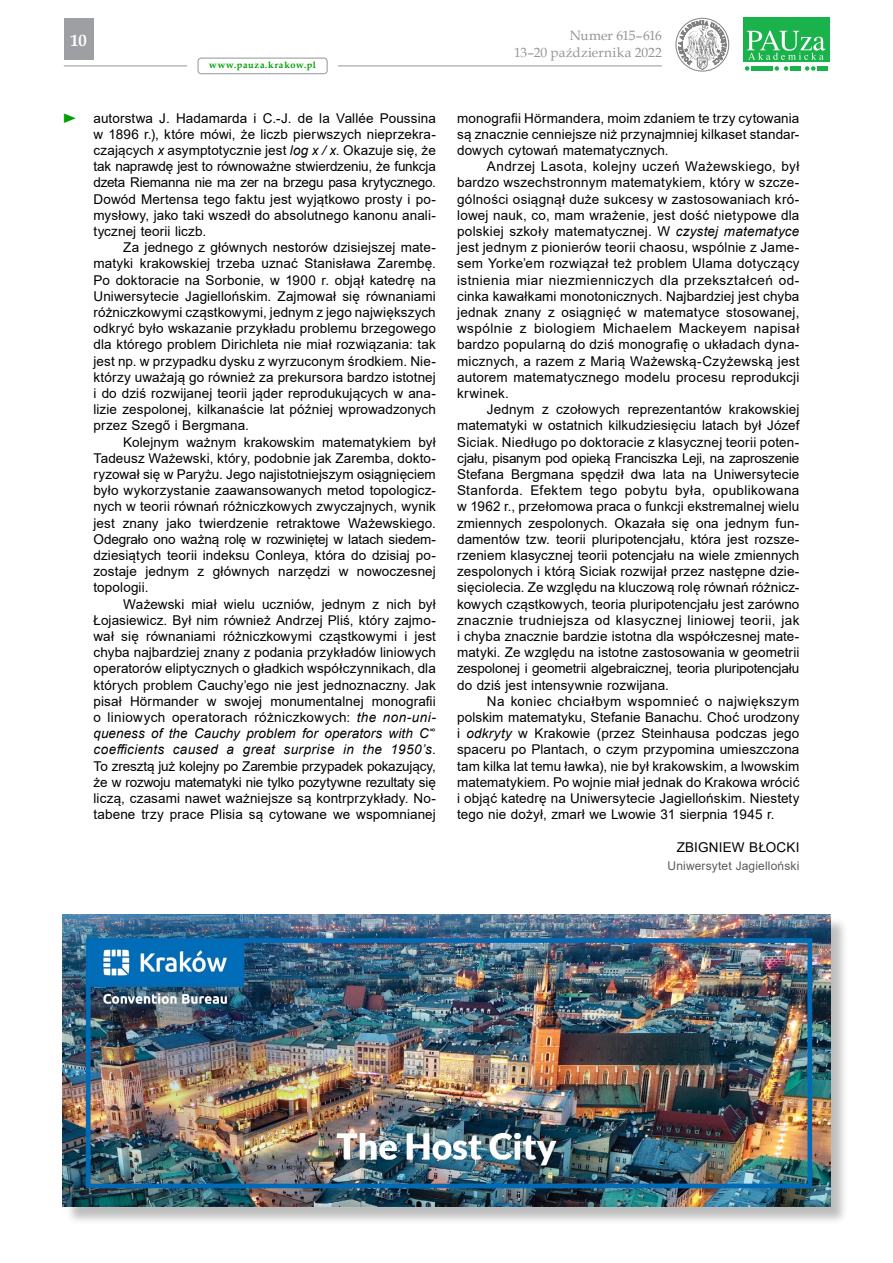
<style>
.page{position:relative;width:893px;height:1263px;background:#fff}
.page>*{position:absolute;margin:0;border:0;box-sizing:border-box;transform-origin:0 0}
.t1{font:700 16.5px "Book Antiqua";color:#fff}
.t2{font:13.5px/16.2px "Arial";letter-spacing:.005em;color:#000;text-align:justify}
.t3{font:13.5px/16.2px "Book Antiqua";color:#939598;text-align:right}
.t4{font:13.5px "Times New Roman";color:#00a000;scale:1.22 1}
.t5{font:12px "Arial";letter-spacing:.015em;color:#5a5b5d}
.t6{font:700 9.15px "Book Antiqua";letter-spacing:.075em;color:#00a000}
.s1{font-style:italic}
</style>
<div class="page">
<svg style="left:745px;top:66px;width:4px;height:5px"></svg>
<svg style="left:774px;top:66px;width:14px;height:5px"></svg>
<svg style="left:805px;top:66px;width:10px;height:5px"></svg>
<div style="left:751px;top:66px;width:10px;height:5px;background:#19b24b"></div>
<div style="left:763px;top:66px;width:10px;height:5px;background:#19b24b"></div>
<div style="left:790px;top:66px;width:10px;height:5px;background:#19b24b"></div>
<div style="left:817px;top:66px;width:10px;height:5px;background:#19b24b"></div>
<div style="left:743px;top:18px;width:86px;height:44px;background:#19b24b"></div>
<svg style="left:747px;top:30px;width:78px;height:30px"></svg>
<div style="left:676px;top:18px;width:53px;height:53px;border:1px solid #000;border-radius:50%"></div>
<svg style="left:678px;top:17px;width:48px;height:53px"></svg>
<div style="left:198px;top:58px;width:129px;height:16px;border:1px solid #939598;border-radius:3px"></div>
<hr style="left:338px;top:66px;width:324px;height:1px;background:#939598">
<hr style="left:64px;top:66px;width:123px;height:1px;background:#939598">
<div style="left:64px;top:18px;width:30px;height:42px;background:#9d9fa2"></div>
<div style="left:66px;top:917px;width:783px;height:308px;background:#000;opacity:.26"></div>
<img style="left:63px;top:915px;width:767px;height:291px">
<p class="t1" style="left:71px;top:30px;width:18px">10</p>
<p class="t6" style="left:209px;top:59px;width:108px">www.pauza.krakow.pl</p>
<p class="t3" style="left:514px;top:27px;width:149px">Numer 615–616<br>13–20 października 2022</p>
<p class="t4" style="left:62px;top:109px;width:15px">►</p>
<p class="t2" style="left:94px;top:110px;width:344px">autorstwa J. Hadamarda i C.-J. de la Vallée Poussina w 1896 r.), które mówi, że liczb pierwszych nieprzekra&shy;czających <span class="s1">x</span> asymptotycznie jest <span class="s1">log x / x</span>. Okazuje się, że tak naprawdę jest to równoważne stwierdzeniu, że funkcja dzeta Riemanna nie ma zer na brzegu pasa krytycznego.<br>Dowód Mertensa tego faktu jest wyjątkowo prosty i po&shy;mysłowy, jako taki wszedł do absolutnego kanonu anali&shy;tycznej teorii liczb.</p>
<p class="t2" style="left:94px;top:239px;width:344px;text-indent:30px">Za jednego z głównych nestorów dzisiejszej mate&shy;matyki krakowskiej trzeba uznać Stanisława Zarembę.<br>Po doktoracie na Sorbonie, w 1900 r. objął katedrę na Uniwersytecie Jagiellońskim. Zajmował się równaniami różniczkowymi cząstkowymi, jednym z jego największych odkryć było wskazanie przykładu problemu brzegowego dla którego problem Dirichleta nie miał rozwiązania: tak jest np. w przypadku dysku z wyrzuconym środkiem. Nie&shy;którzy uważają go również za prekursora bardzo istotnej i do dziś rozwijanej teorii jąder reprodukujących w ana&shy;lizie zespolonej, kilkanaście lat później wprowadzonych przez Szegő i Bergmana.</p>
<p class="t2" style="left:94px;top:434px;width:344px;text-indent:30px">Kolejnym ważnym krakowskim matematykiem był Tadeusz Ważewski, który, podobnie jak Zaremba, dokto&shy;ryzował się w Paryżu. Jego najistotniejszym osiągnięciem było wykorzystanie zaawansowanych metod topologicz&shy;nych w teorii równań różniczkowych zwyczajnych, wynik jest znany jako twierdzenie retraktowe Ważewskiego.<br>Odegrało ono ważną rolę w rozwiniętej w latach siedem&shy;dziesiątych teorii indeksu Conleya, która do dzisiaj po&shy;zostaje jednym z głównych narzędzi w nowoczesnej topologii.</p>
<p class="t2" style="left:94px;top:596px;width:344px;text-indent:30px">Ważewski miał wielu uczniów, jednym z nich był Łojasiewicz. Był nim również Andrzej Pliś, który zajmo&shy;wał się równaniami różniczkowymi cząstkowymi i jest chyba najbardziej znany z podania przykładów liniowych operatorów eliptycznych o gładkich współczynnikach, dla których problem Cauchy’ego nie jest jednoznaczny. Jak pisał Hörmander w swojej monumentalnej monografii o liniowych operatorach różniczkowych: <span class="s1">the non-uni&shy;queness of the Cauchy problem for operators with C</span><sup>∞ </sup><span class="s1">coefficients caused a great surprise in the 1950’s</span>.<br>To zresztą już kolejny po Zarembie przypadek pokazujący, że w rozwoju matematyki nie tylko pozytywne rezultaty się liczą, czasami nawet ważniejsze są kontrprzykłady. No&shy;tabene trzy prace Plisia są cytowane we wspomnianej</p>
<p class="t2" style="left:457px;top:110px;width:344px">monografii Hörmandera, moim zdaniem te trzy cytowania są znacznie cenniejsze niż przynajmniej kilkaset standar&shy;dowych cytowań matematycznych.</p>
<p class="t2" style="left:457px;top:158px;width:344px;text-indent:30px">Andrzej Lasota, kolejny uczeń Ważewskiego, był bardzo wszechstronnym matematykiem, który w szcze&shy;gólności osiągnął duże sukcesy w zastosowaniach kró&shy;lowej nauk, co, mam wrażenie, jest dość nietypowe dla polskiej szkoły matematycznej. W <span class="s1">czystej matematyce </span>jest jednym z pionierów teorii chaosu, wspólnie z Jame&shy;sem Yorke’em rozwiązał też problem Ulama dotyczący istnienia miar niezmienniczych dla przekształceń od&shy;cinka kawałkami monotonicznych. Najbardziej jest chyba jednak znany z osiągnięć w matematyce stosowanej, wspólnie z biologiem Michaelem Mackeyem napisał bardzo popularną do dziś monografię o układach dyna&shy;micznych, a razem z Marią Ważewską-Czyżewską jest autorem matematycznego modelu procesu reprodukcji krwinek.</p>
<p class="t2" style="left:457px;top:401px;width:344px;text-indent:30px">Jednym z czołowych reprezentantów krakowskiej matematyki w ostatnich kilkudziesięciu latach był Józef Siciak. Niedługo po doktoracie z klasycznej teorii poten&shy;cjału, pisanym pod opieką Franciszka Leji, na zaproszenie Stefana Bergmana spędził dwa lata na Uniwersytecie Stanforda. Efektem tego pobytu była, opublikowana w 1962 r., przełomowa praca o funkcji ekstremalnej wielu zmiennych zespolonych. Okazała się ona jednym fun&shy;damentów tzw. teorii pluripotencjału, która jest rozsze&shy;rzeniem klasycznej teorii potencjału na wiele zmiennych zespolonych i którą Siciak rozwijał przez następne dzie&shy;sięciolecia. Ze względu na kluczową rolę równań różnicz&shy;kowych cząstkowych, teoria pluripotencjału jest zarówno znacznie trudniejsza od klasycznej liniowej teorii, jak i chyba znacznie bardzie istotna dla współczesnej mate&shy;matyki. Ze względu na istotne zastosowania w geometrii zespolonej i geometrii algebraicznej, teoria pluripotencjału do dziś jest intensywnie rozwijana.</p>
<p class="t2" style="left:457px;top:693px;width:344px;text-indent:30px">Na koniec chciałbym wspomnieć o największym polskim matematyku, Stefanie Banachu. Choć urodzony i <span class="s1">odkryty</span> w Krakowie (przez Steinhausa podczas jego spaceru po Plantach, o czym przypomina umieszczona tam kilka lat temu ławka), nie był krakowskim, a lwowskim matematykiem. Po wojnie miał jednak do Krakowa wrócić i objąć katedrę na Uniwersytecie Jagiellońskim. Niestety tego nie dożył, zmarł we Lwowie 31 sierpnia 1945 r.</p>
<p class="t2" style="left:677px;top:839px;width:124px">ZBIGNIEW BŁOCKI</p>
<p class="t5" style="left:668px;top:858px;width:133px">Uniwersytet Jagielloński</p>
</div>
